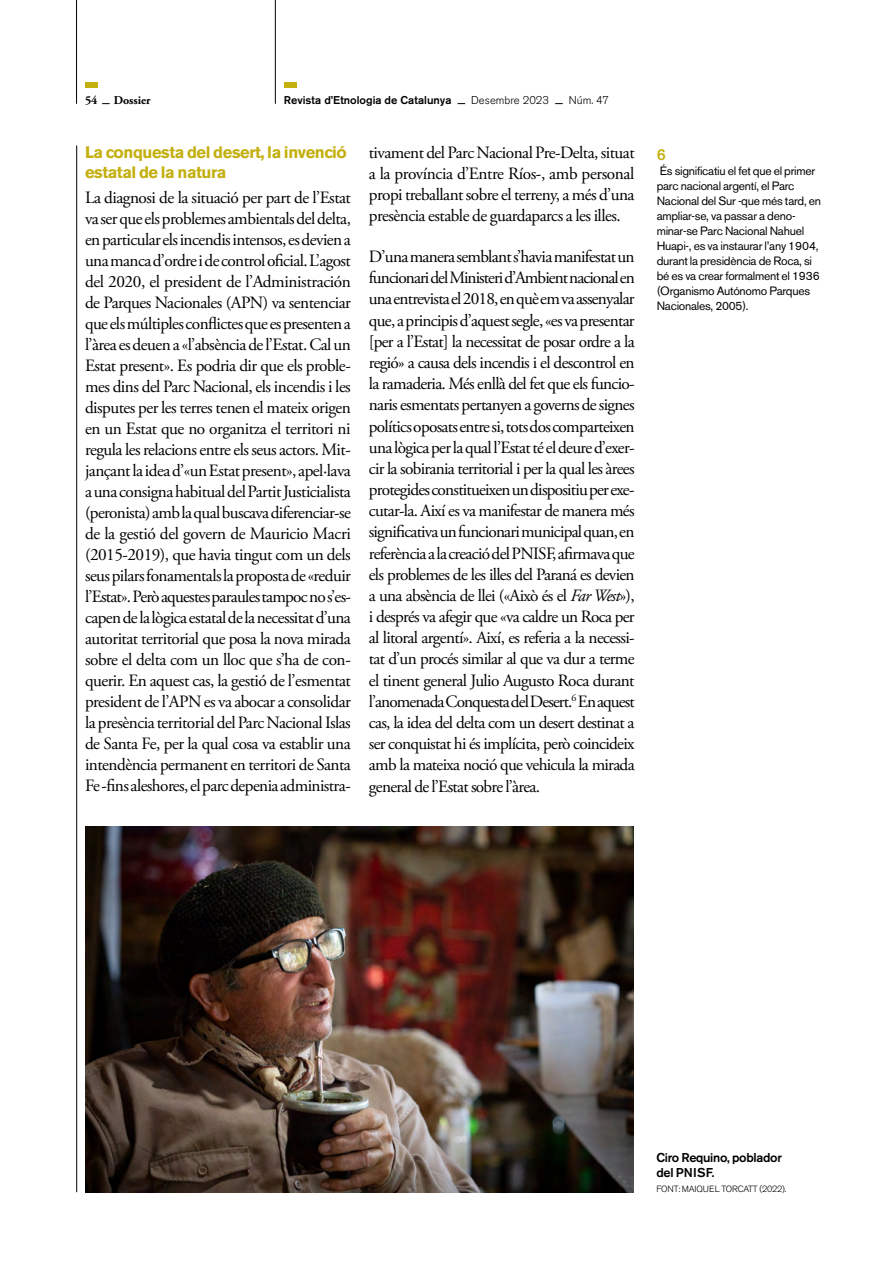
<style>
.page{position:relative;width:893px;height:1263px;background:#fff}
.page>*{position:absolute;margin:0;border:0;box-sizing:border-box;transform-origin:0 0}
.Text_sense_espai{font:17.25px/21px "Adobe Garamond Pro";letter-spacing:-.03em;color:#000;text-align:justify}
.Text{font:17.25px/21.1px "Adobe Garamond Pro";letter-spacing:-.04em;color:#000;text-align:justify}
.TITOL_COLOR{font:700 16.5px/20.2px "Akzidenz Grotesk BE";letter-spacing:-.025em;color:#c3af0e}
.Notes_Text_-_22{font:500 15px "Boton";color:#c3af0e}
.t1{font:500 12.75px/15px "Akzidenz Grotesk BE";letter-spacing:-.02em;color:#000}
.Notes_Text_-_22-2{font:12px/15px "Akzidenz Grotesk BE";letter-spacing:-.02em;color:#000}
.t2{font:700 12px "Adobe Garamond Pro";color:#000}
.t3{font:500 11.25px "Akzidenz Grotesk BE";color:#000}
.t4{font:300 11.25px "Akzidenz Grotesk BE";color:#000}
.t5{font:300 9px "Akzidenz Grotesk BE";letter-spacing:-.02em;color:#000}
.s1{font-style:italic}
</style>
<div class="page">
<img style="left:86px;top:826px;width:548px;height:366px">
<hr style="left:275px;top:0;width:1px;height:104px;background:#000">
<hr style="left:76px;top:0;width:1px;height:104px;background:#000">
<hr style="left:76px;top:145px;width:1px;height:1047px;background:#000">
<div style="left:85px;top:82px;width:12px;height:6px;background:#c3af0e"></div>
<div style="left:284px;top:82px;width:12px;height:6px;background:#c3af0e"></div>
<p class="t2" style="left:85px;top:93px;width:14px">54</p>
<p class="t2" style="left:114px;top:93px;width:39px">Dossier</p>
<p class="t3" style="left:284px;top:93px;width:169px">Revista d’Etnologia de Catalunya</p>
<p class="t4" style="left:471px;top:94px;width:79px">Desembre 2023</p>
<p class="t4" style="left:569px;top:94px;width:42px">Núm. 47</p>
<h2 class="TITOL_COLOR" style="left:85px;top:142px;width:263px">La conquesta del desert, la invenció estatal de la natura</h2>
<p class="Text_sense_espai" style="left:85px;top:188px;width:267px">La diagnosi de la situació per part de l’Estat va ser que els problemes ambientals del delta, en particular els incendis intensos, es devien a una manca d’ordre i de control oficial. L’agost del 2020, el president de l’Administración de Parques Nacionales (APN) va sentenciar que els múltiples conflictes que es presenten a l’àrea es deuen a «l’absència de l’Estat. Cal un Estat present». Es podria dir que els proble&shy;mes dins del Parc Nacional, els incendis i les disputes per les terres tenen el mateix origen en un Estat que no organitza el territori ni regula les relacions entre els seus actors. Mit&shy;jançant la idea d’«un Estat present», apel·lava a una consigna habitual del Partit Justicialista (peronista) amb la qual buscava diferenciar-se de la gestió del govern de Mauricio Macri (2015-2019), que havia tingut com un dels seus pilars fonamentals la proposta de «reduir l’Estat». Però aquestes paraules tampoc no s’es&shy;capen de la lògica estatal de la necessitat d’una autoritat territorial que posa la nova mirada sobre el delta com un lloc que s’ha de con&shy;querir. En aquest cas, la gestió de l’esmentat president de l’APN es va abocar a consolidar la presència territorial del Parc Nacional Islas de Santa Fe, per la qual cosa va establir una intendència permanent en territori de Santa Fe -fins aleshores, el parc depenia administra-</p>
<p class="Text_sense_espai" style="left:369px;top:142px;width:267px">tivament del Parc Nacional Pre-Delta, situat a la província d’Entre Ríos-, amb personal propi treballant sobre el terreny, a més d’una presència estable de guardaparcs a les illes.</p>
<p class="Text" style="left:369px;top:247px;width:267px">D’una manera semblant s’havia manifestat un funcionari del Ministeri d’Ambient nacional en una entrevista el 2018, en què em va assenyalar que, a principis d’aquest segle, «es va presentar [per a l’Estat] la necessitat de posar ordre a la regió» a causa dels incendis i el descontrol en la ramaderia. Més enllà del fet que els funcio&shy;naris esmentats pertanyen a governs de signes polítics oposats entre si, tots dos comparteixen una lògica per la qual l’Estat té el deure d’exer&shy;cir la sobirania territorial i per la qual les àrees protegides constitueixen un dispositiu per exe&shy;cutar-la. Així es va manifestar de manera més significativa un funcionari municipal quan, en referència a la creació del PNISF, afirmava que els problemes de les illes del Paraná es devien a una absència de llei («Això és el <span class="s1">Far West</span>»), i després va afegir que «va caldre un Roca per al litoral argentí». Així, es referia a la necessi&shy;tat d’un procés similar al que va dur a terme el tinent general Julio Augusto Roca durant l’anomenada Conquesta del Desert.<sup>6</sup> En aquest cas, la idea del delta com un desert destinat a ser conquistat hi és implícita, però coincideix amb la mateixa noció que vehicula la mirada general de l’Estat sobre l’àrea.</p>
<p class="Notes_Text_-_22" style="left:657px;top:145px;width:11px">6</p>
<p class="Notes_Text_-_22-2" style="left:657px;top:163px;width:166px">És significatiu el fet que el primer parc nacional argentí, el Parc<br>Nacional del Sur -que més tard, en ampliar-se, va passar a deno&shy;minar-se Parc Nacional Nahuel<br>Huapi-, es va instaurar l’any 1904, durant la presidència de Roca, si bé es va crear formalment el 1936 (Organismo Autónomo Parques<br>Nacionales, 2005).</p>
<p class="t1" style="left:656px;top:1150px;width:127px">Ciro Requino, poblador del PNISF.</p>
<p class="t5" style="left:656px;top:1184px;width:131px">FONT: MAIQUEL TORCATT (2022).</p>
</div>
